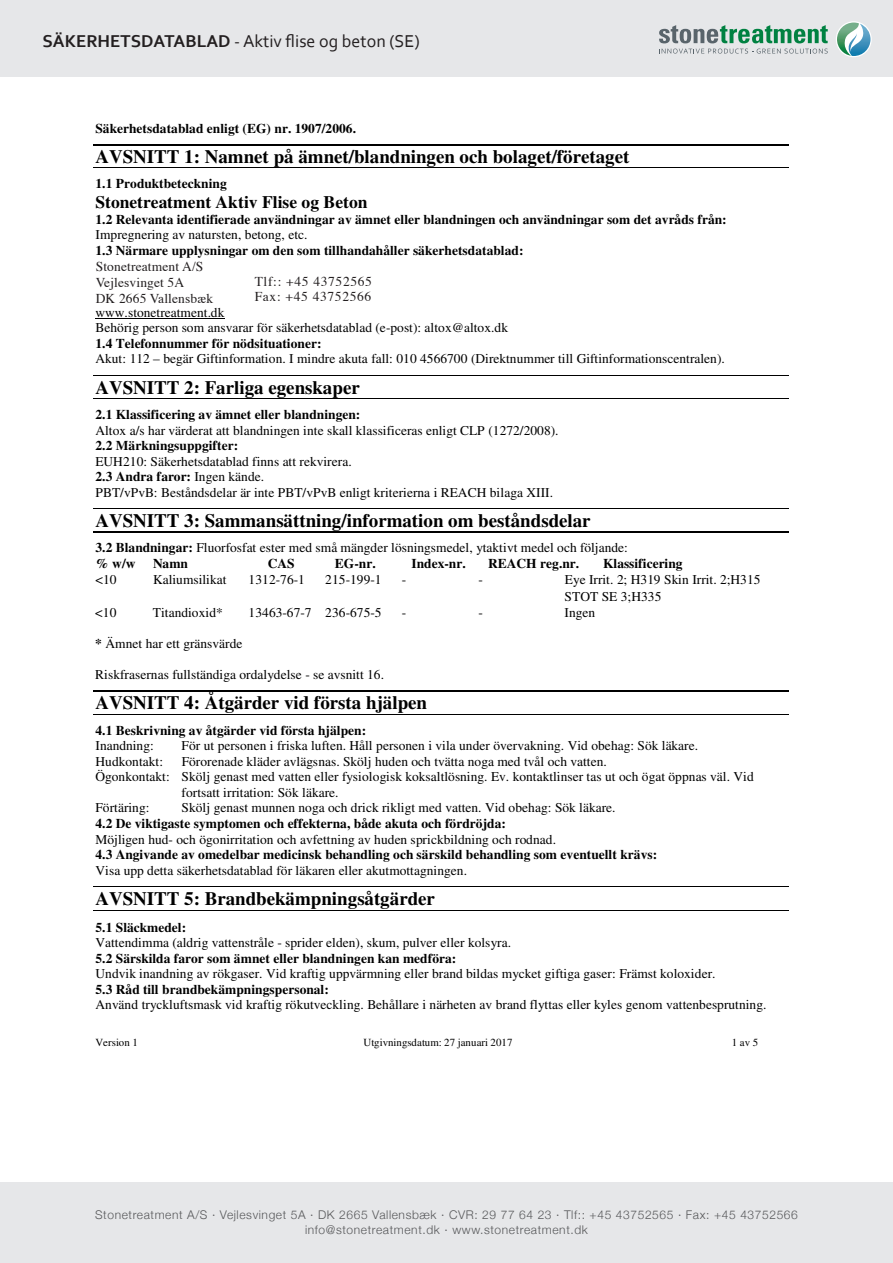
<style>
.page{position:relative;width:893px;height:1263px;background:#fff}
.page>*{position:absolute;margin:0;border:0;box-sizing:border-box;transform-origin:0 0}
.t1{font:700 18.9px "Times";color:#000}
.t2{font:18px "Corbel";color:#231f20}
.t3{font:700 17.55px "Times";color:#000}
.t4{font:13.5px/15.5px "Times";color:#000}
.t5{font:700 13.5px/15.5px "Times";color:#000}
.t6{font:13.5px "Times";letter-spacing:.01em;color:#231f20}
.t7{font:13.5px "Times";letter-spacing:.05em;color:#231f20}
.t8{font:300 12px "Helvetica Neue";letter-spacing:.05em;color:#57585a}
.t9{font:10.8px "Times";color:#000}
.s1{font-weight:700}
.s2{font-weight:400}
</style>
<div class="page">
<div style="left:0;top:0;width:893px;height:77px;background:#e6e7e9"></div>
<div style="left:0;top:1182px;width:893px;height:81px;background:#e6e7e9"></div>
<hr style="left:94px;top:144px;width:695px;height:1px;background:#000">
<hr style="left:94px;top:167px;width:695px;height:1px;background:#000">
<hr style="left:95px;top:318px;width:129px;height:1px;background:#000">
<hr style="left:94px;top:375px;width:695px;height:1px;background:#000">
<hr style="left:94px;top:398px;width:695px;height:1px;background:#000">
<hr style="left:94px;top:508px;width:695px;height:1px;background:#000">
<hr style="left:94px;top:531px;width:695px;height:1px;background:#000">
<hr style="left:94px;top:691px;width:695px;height:1px;background:#000">
<hr style="left:94px;top:714px;width:695px;height:1px;background:#000">
<hr style="left:94px;top:886px;width:695px;height:1px;background:#000">
<hr style="left:94px;top:910px;width:695px;height:1px;background:#000">
<svg style="left:836px;top:21px;width:36px;height:36px"></svg>
<svg style="left:659px;top:25px;width:169px;height:18px"></svg>
<svg style="left:659px;top:49px;width:169px;height:5px"></svg>
<svg style="left:837px;top:23px;width:33px;height:33px"></svg>
<p class="t2" style="left:43px;top:30px;width:379px"><span class="s1">SÄKERHETSDATABLAD</span> - Aktiv flise og beton (SE)</p>
<p class="t5" style="left:95px;top:120px;width:262px">Säkerhetsdatablad enligt (EG) nr. 1907/2006.</p>
<p class="t1" style="left:95px;top:145px;width:536px">AVSNITT 1: Namnet på ämnet/blandningen och bolaget/företaget</p>
<p class="t5" style="left:95px;top:175px;width:133px">1.1 Produktbeteckning</p>
<p class="t3" style="left:95px;top:191px;width:274px">Stonetreatment Aktiv Flise og Beton</p>
<p class="t5" style="left:95px;top:211px;width:633px">1.2 Relevanta identifierade användningar av ämnet eller blandningen och användningar som det avråds från:<br><span class="s2">Impregnering av natursten, betong, etc.<br></span>1.3 Närmare upplysningar om den som tillhandahåller säkerhetsdatablad:<br><span class="s2">Stonetreatment<br>Herstedvang 7A, st.tv</span></p>
<p class="t6" style="left:96px;top:254px;width:109px">Stonetreatment A/S</p>
<p class="t6" style="left:96px;top:270px;width:90px">Vejlesvinget 5A</p>
<p class="t6" style="left:96px;top:286px;width:119px">DK 2665 Vallensbæk</p>
<p class="t4" style="left:249px;top:273px;width:102px">Te .: +45 43752 6</p>
<p class="t7" style="left:255px;top:269px;width:119px">Tlf:: +45 43752565</p>
<p class="t7" style="left:255px;top:284px;width:118px">Fax: +45 43752566</p>
<p class="t4" style="left:95px;top:289px;width:120px">DK-2620 Albertslund</p>
<p class="t4" style="left:249px;top:289px;width:104px">Fax +45 43752566</p>
<p class="t4" style="left:95px;top:304px;width:631px">www.stonetreatment.dk<br>Behörig person som ansvarar för säkerhetsdatablad (e-post): altox@altox.dk<br><span class="s1">1.4 Telefonnummer för nödsituationer:<br></span>Akut: 112 – begär Giftinformation. I mindre akuta fall: 010 4566700 (Direktnummer till Giftinformationscentralen).</p>
<p class="t1" style="left:95px;top:376px;width:266px">AVSNITT 2: Farliga egenskaper</p>
<p class="t4" style="left:95px;top:407px;width:465px"><span class="s1">2.1 Klassificering av ämnet eller blandningen:<br></span>Altox a/s har värderat att blandningen inte skall klassificeras enligt CLP (1272/2008).<br><span class="s1">2.2 Märkningsuppgifter:<br></span>EUH210: Säkerhetsdatablad finns att rekvirera.<br><span class="s1">2.3 Andra faror:</span> Ingen kände.<br>PBT/vPvB: Beståndsdelar är inte PBT/vPvB enligt kriterierna i REACH bilaga XIII.</p>
<p class="t1" style="left:95px;top:509px;width:497px">AVSNITT 3: Sammansättning/information om beståndsdelar</p>
<p class="t4" style="left:95px;top:539px;width:534px;line-height:15.9px"><span class="s1">3.2 Blandningar:</span> Fluorfosfat ester med små mängder lösningsmedel, ytaktivt medel och följande: <span class="s1">% w/w</span></p>
<p class="t5" style="left:153px;top:555px;width:37px">Namn</p>
<p class="t5" style="left:268px;top:555px;width:28px">CAS</p>
<p class="t5" style="left:335px;top:555px;width:42px">EG-nr.</p>
<p class="t5" style="left:411px;top:555px;width:56px">Index-nr.</p>
<p class="t5" style="left:488px;top:555px;width:92px">REACH reg.nr.</p>
<p class="t5" style="left:603px;top:555px;width:81px">Klassificering</p>
<p class="t4" style="left:95px;top:572px;width:23px">&lt;10</p>
<p class="t4" style="left:153px;top:572px;width:75px">Kaliumsilikat</p>
<p class="t4" style="left:249px;top:572px;width:58px">1312-76-1</p>
<p class="t4" style="left:325px;top:572px;width:58px">215-199-1</p>
<p class="t4" style="left:402px;top:572px;width:6px">-</p>
<p class="t4" style="left:479px;top:572px;width:6px">-</p>
<p class="t4" style="left:565px;top:572px;width:198px;line-height:16.2px">Eye Irrit. 2; H319 Skin Irrit. 2;H315<br>STOT SE 3;H335</p>
<p class="t4" style="left:95px;top:604px;width:23px">&lt;10</p>
<p class="t4" style="left:153px;top:604px;width:71px">Titandioxid*</p>
<p class="t4" style="left:249px;top:604px;width:135px">13463-67-7 236-675-5</p>
<p class="t4" style="left:402px;top:604px;width:6px">-</p>
<p class="t4" style="left:478px;top:604px;width:6px">-</p>
<p class="t4" style="left:565px;top:604px;width:32px">Ingen</p>
<p class="t4" style="left:95px;top:636px;width:149px"><span class="s1">*</span> Ämnet har ett gränsvärde</p>
<p class="t4" style="left:95px;top:667px;width:290px">Riskfrasernas fullständiga ordalydelse - se avsnitt 16.</p>
<p class="t1" style="left:95px;top:691px;width:333px">AVSNITT 4: Åtgärder vid första hjälpen</p>
<p class="t5" style="left:95px;top:722px;width:272px">4.1 Beskrivning av åtgärder vid första hjälpen:<br><span class="s2">Inandning:</span></p>
<p class="t4" style="left:182px;top:738px;width:518px">För ut personen i friska luften. Håll personen i vila under övervakning. Vid obehag: Sök läkare.</p>
<p class="t4" style="left:95px;top:753px;width:69px">Hudkontakt:</p>
<p class="t4" style="left:182px;top:753px;width:427px">Förorenade kläder avlägsnas. Skölj huden och tvätta noga med tvål och vatten.</p>
<p class="t4" style="left:95px;top:769px;width:660px">Ögonkontakt: Skölj genast med vatten eller fysiologisk koksaltlösning. Ev. kontaktlinser tas ut och ögat öppnas väl. Vid</p>
<p class="t4" style="left:182px;top:784px;width:158px">fortsatt irritation: Sök läkare.</p>
<p class="t4" style="left:95px;top:800px;width:56px">Förtäring:</p>
<p class="t4" style="left:95px;top:800px;width:563px;text-indent:86px">Skölj genast munnen noga och drick rikligt med vatten. Vid obehag: Sök läkare.<br><span class="s1">4.2 De viktigaste symptomen och effekterna, både akuta och fördröjda:<br></span>Möjligen hud- och ögonirritation och avfettning av huden sprickbildning och rodnad.<br><span class="s1">4.3 Angivande av omedelbar medicinsk behandling och särskild behandling som eventuellt krävs:<br></span>Visa upp detta säkerhetsdatablad för läkaren eller akutmottagningen.</p>
<p class="t1" style="left:95px;top:887px;width:341px">AVSNITT 5: Brandbekämpningsåtgärder</p>
<p class="t4" style="left:95px;top:919px;width:673px"><span class="s1">5.1 Släckmedel:<br></span>Vattendimma (aldrig vattenstråle - sprider elden), skum, pulver eller kolsyra.<br><span class="s1">5.2 Särskilda faror som ämnet eller blandningen kan medföra:<br></span>Undvik inandning av rökgaser. Vid kraftig uppvärmning eller brand bildas mycket giftiga gaser: Främst koloxider.<br><span class="s1">5.3 Råd till brandbekämpningspersonal:<br></span>Använd tryckluftsmask vid kraftig rökutveckling. Behållare i närheten av brand flyttas eller kyles genom vattenbesprutning.</p>
<p class="t9" style="left:95px;top:1036px;width:44px">Version 1</p>
<p class="t9" style="left:364px;top:1036px;width:150px">Utgivningsdatum: 27 januari 2017</p>
<p class="t9" style="left:732px;top:1036px;width:28px">1 av 5</p>
<p class="t8" style="left:95px;top:1205px;width:704px">Stonetreatment A/S · Vejlesvinget 5A · DK 2665 Vallensbæk · CVR: 29 77 64 23 · Tlf:: +45 43752565 · Fax: +45 43752566</p>
<p class="t8" style="left:305px;top:1220px;width:284px">info@stonetreatment.dk · www.stonetreatment.dk</p>
</div>
